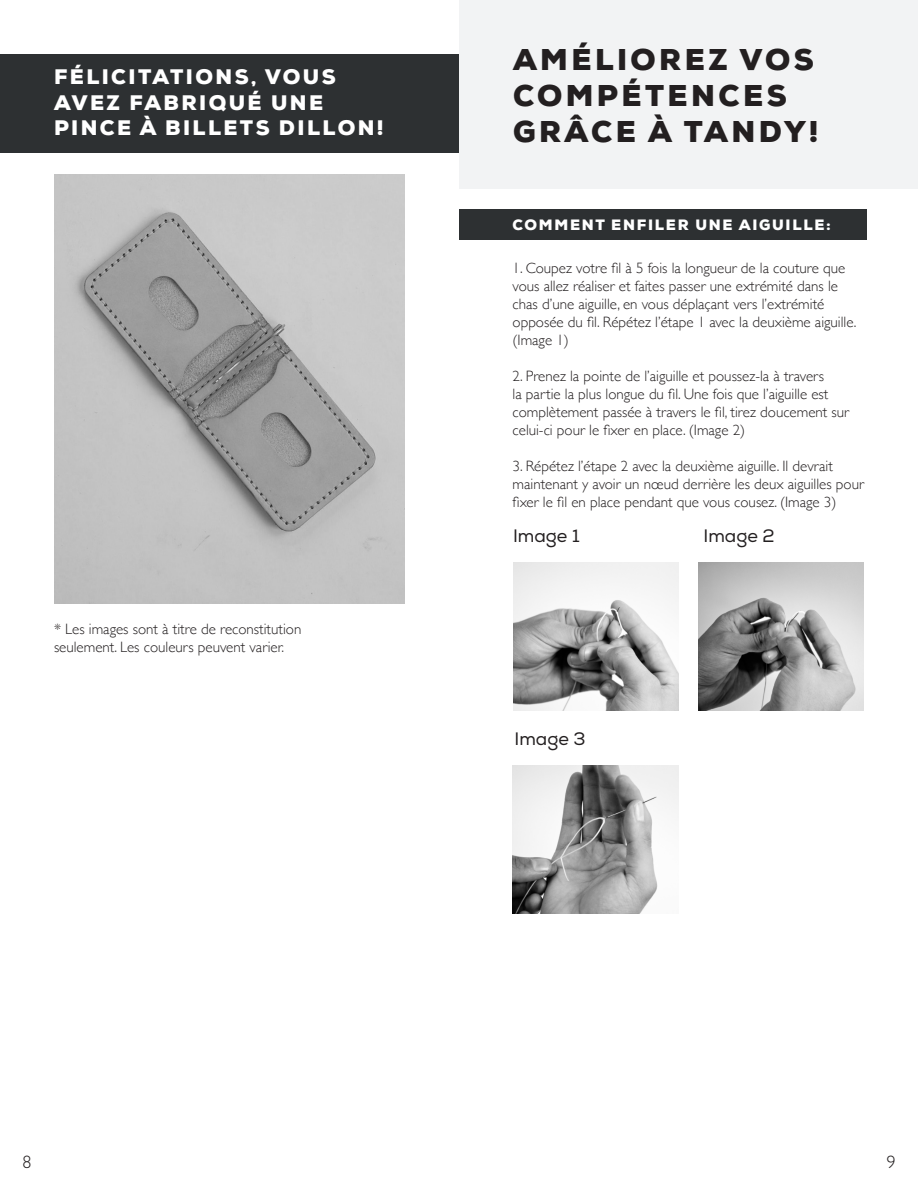
<style>
.page{position:relative;width:918px;height:1188px;background:#fff}
.page>*{position:absolute;margin:0;border:0;box-sizing:border-box;transform-origin:0 0}
.t1{font:900 30px/36px "Nexa";letter-spacing:.115em;color:#231f20}
.t2{font:900 21px/25.2px "Nexa";letter-spacing:.115em;color:#fff}
.t3{font:18px "Nexa";color:#231f20}
.t4{font:300 18px "Gill Sans Nova";color:#231f20}
.t5{font:300 15px/18px "Gill Sans";color:#231f20}
.t6{font:900 15px "Nexa";letter-spacing:.115em;color:#fff}
</style>
<div class="page">
<div style="left:0;top:54px;width:459px;height:99px;background:#2d3032"></div>
<img style="left:54px;top:174px;width:351px;height:429px">
<div style="left:459px;top:209px;width:408px;height:31px;background:#2d3032"></div>
<div style="left:459px;top:0;width:459px;height:189px;background:#f2f3f4"></div>
<img style="left:513px;top:563px;width:165px;height:148px">
<img style="left:698px;top:563px;width:166px;height:148px">
<img style="left:513px;top:766px;width:165px;height:148px">
<p class="t2" style="left:54px;top:64px;width:331px">FÉLICITATIONS, VOUS<br>AVEZ FABRIQUÉ UNE<br>PINCE À BILLETS DILLON!</p>
<p class="t5" style="left:54px;top:620px;width:249px">* Les images sont à titre de reconstitution seulement. Les couleurs peuvent varier.</p>
<p class="t1" style="left:513px;top:41px;width:307px">AMÉLIOREZ VOS<br>COMPÉTENCES<br>GRÂCE À TANDY!</p>
<p class="t6" style="left:513px;top:215px;width:320px">COMMENT ENFILER UNE AIGUILLE:</p>
<p class="t5" style="left:513px;top:258px;width:346px">1. Coupez votre fil à 5 fois la longueur de la couture que vous allez réaliser et faites passer une extrémité dans le chas d’une aiguille, en vous déplaçant vers l’extrémité opposée du fil. Répétez l’étape 1 avec la deuxième aiguille. (Image 1)</p>
<p class="t5" style="left:513px;top:366px;width:338px">2. Prenez la pointe de l’aiguille et poussez-la à travers<br>la partie la plus longue du fil. Une fois que l’aiguille est complètement passée à travers le fil, tirez doucement sur celui-ci pour le fixer en place. (Image 2)</p>
<p class="t5" style="left:513px;top:456px;width:353px">3. Répétez l’étape 2 avec la deuxième aiguille. Il devrait maintenant y avoir un nœud derrière les deux aiguilles pour fixer le fil en place pendant que vous cousez. (Image 3)</p>
<p class="t3" style="left:513px;top:525px;width:68px">Image 1</p>
<p class="t3" style="left:704px;top:525px;width:73px">Image 2</p>
<p class="t3" style="left:515px;top:728px;width:73px">Image 3</p>
<p class="t4" style="left:22px;top:1150px;width:10px">8</p>
<p class="t4" style="left:886px;top:1150px;width:10px">9</p>
</div>
